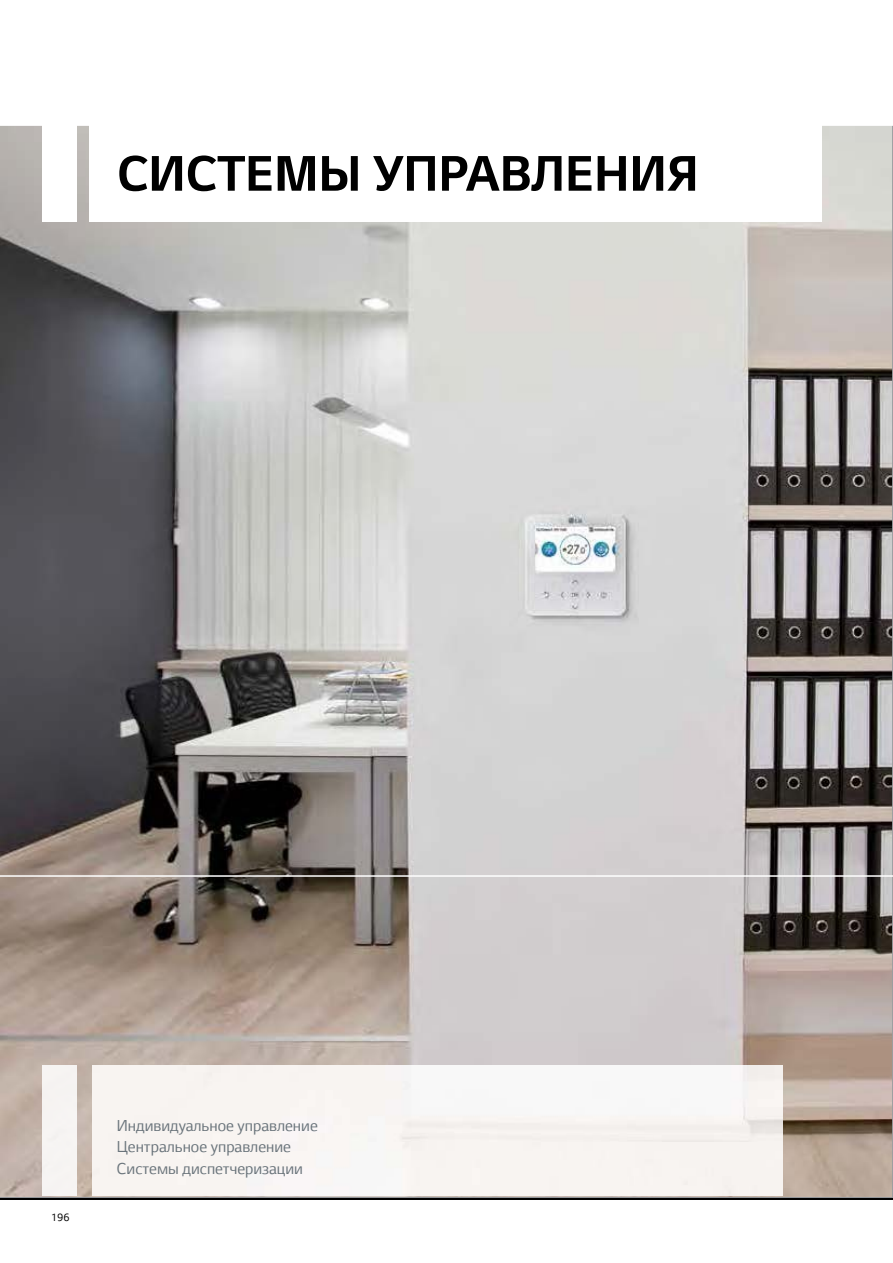
<style>
.page{position:relative;width:893px;height:1263px;background:#fff}
.page>*{position:absolute;margin:0;border:0;box-sizing:border-box;transform-origin:0 0}
.t1{font:700 57px "LG Smart";letter-spacing:-.005em;color:#000}
.t2{font:18px/21.6px "LG Smart";color:#6a747b}
.t3{font:12px "LG Smart";color:#000}
</style>
<div class="page">
<img style="left:0;top:126px;width:892px;height:1071px">
<hr style="left:0;top:1198px;width:893px;height:2px;background:#000">
<hr style="left:0;top:875px;width:893px;height:2px;background:#fff">
<div style="left:43px;top:124px;width:34px;height:97px;background:#fff"></div>
<div style="left:89px;top:124px;width:733px;height:97px;background:#fff"></div>
<div style="left:43px;top:1065px;width:34px;height:130px;background:#f6f4f2"></div>
<div style="left:93px;top:1065px;width:689px;height:130px;background:#f8f4f1"></div>
<h1 class="t1" style="left:117px;top:142px;width:583px">СИСТЕМЫ УПРАВЛЕНИЯ</h1>
<p class="t3" style="left:51px;top:1210px;width:20px">196</p>
<p class="t2" style="left:117px;top:1115px;width:202px">Индивидуальное управление<br>Центральное управление<br>Системы диспетчеризации</p>
</div>
